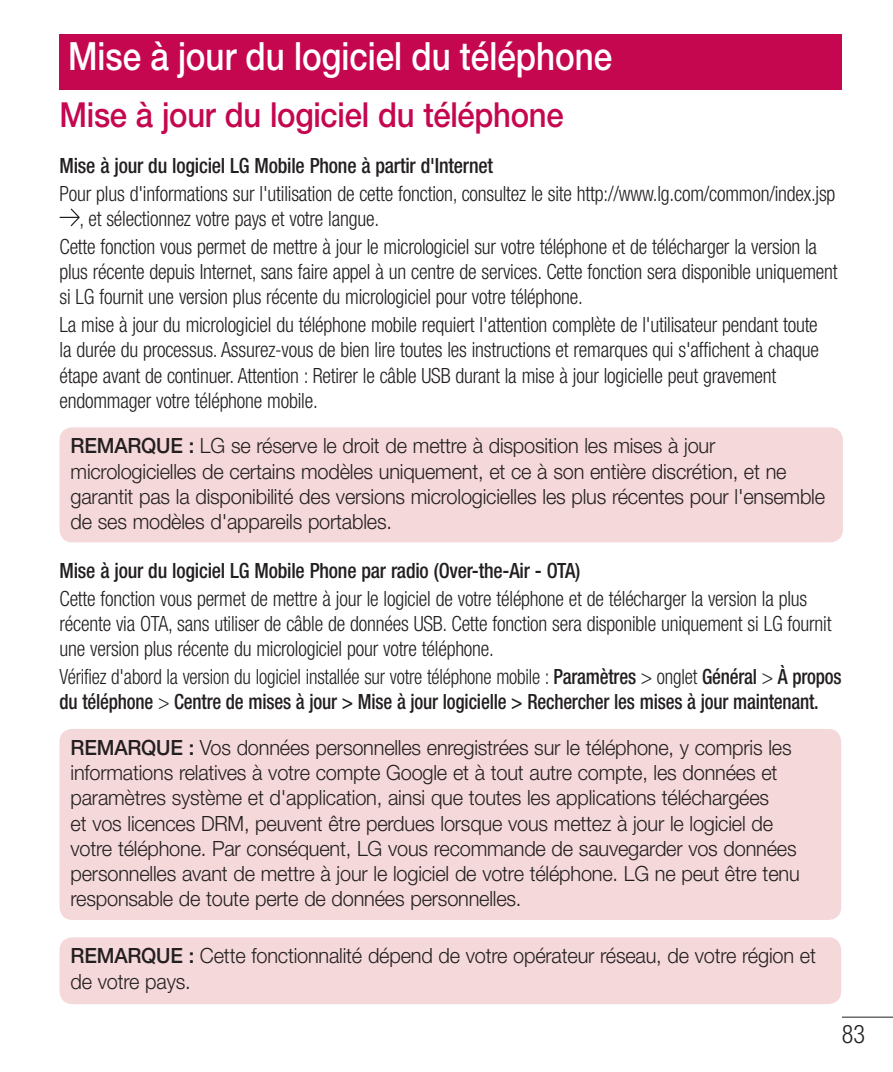
<style>
.page{position:relative;width:893px;height:1072px;background:#fff}
.page>*{position:absolute;margin:0;border:0;box-sizing:border-box;transform-origin:0 0}
.Head_01{font:500 39px "Helvetica Neue LT Pro";color:#fff;scale:.85 1}
.M_head_02{font:500 34.5px "Helvetica Neue LT Pro";letter-spacing:-.01em;color:#c50750;scale:.9 1}
.t1{font:300 condensed 25.5px "Helvetica Neue LT Pro";color:#231f20;scale:.95 1}
.main{font:300 condensed 21px/25.2px "Helvetica Neue LT Pro";letter-spacing:-.01em;color:#231f20;scale:.95 1}
.t2{font:300 21px/25.2px "Helvetica Neue LT Pro";letter-spacing:-.01em;color:#231f20;scale:.95 1}
.main-2{font:500 condensed 21px/25.2px "Helvetica Neue LT Pro";letter-spacing:-.01em;color:#231f20;scale:.91 1}
.main-3{font:500 condensed 21px "Helvetica Neue LT Pro";letter-spacing:-.01em;color:#231f20;scale:.95 1}
.s1{font-weight:500}
.s2{font-weight:300}
</style>
<div class="page">
<hr style="left:842px;top:1016px;width:51px;height:1px;background:#231f20">
<svg style="left:60px;top:208px;width:20px;height:18px"></svg>
<div style="left:60px;top:427px;width:783px;height:115px;background:#f5d8da;border-radius:13px"></div>
<div style="left:60px;top:729px;width:781px;height:191px;background:#f5d8da;border-radius:13px"></div>
<div style="left:60px;top:937px;width:781px;height:67px;background:#f5d8da;border-radius:13px"></div>
<div style="left:60px;top:34px;width:782px;height:55px;background:#c50750"></div>
<p class="Head_01" style="left:68px;top:33px;width:642px">Mise à jour du logiciel du téléphone</p>
<p class="M_head_02" style="left:60px;top:94px;width:562px">Mise à jour du logiciel du téléphone</p>
<p class="main-3" style="left:60px;top:153px;width:458px">Mise à jour du logiciel LG Mobile Phone à partir d'Internet</p>
<p class="main" style="left:80px;top:181px;width:797px;text-indent:-20px">Pour plus d'informations sur l'utilisation de cette fonction, consultez le site http://www.lg.com/common/index.jsp , et sélectionnez votre pays et votre langue.</p>
<p class="main" style="left:60px;top:234px;width:820px">Cette fonction vous permet de mettre à jour le micrologiciel sur votre téléphone et de télécharger la version la plus récente depuis Internet, sans faire appel à un centre de services. Cette fonction sera disponible uniquement si LG fournit une version plus récente du micrologiciel pour votre téléphone.</p>
<p class="main" style="left:60px;top:312px;width:801px">La mise à jour du micrologiciel du téléphone mobile requiert l'attention complète de l'utilisateur pendant toute la durée du processus. Assurez-vous de bien lire toutes les instructions et remarques qui s'affichent à chaque étape avant de continuer. Attention : Retirer le câble USB durant la mise à jour logicielle peut gravement endommager votre téléphone mobile.</p>
<p class="t2" style="left:71px;top:433px;width:796px"><span class="s1">REMARQUE :</span> LG se réserve le droit de mettre à disposition les mises à jour micrologicielles de certains modèles uniquement, et ce à son entière discrétion, et ne garantit pas la disponibilité des versions micrologicielles les plus récentes pour l'ensemble de ses modèles d'appareils portables.</p>
<p class="main-3" style="left:60px;top:558px;width:550px">Mise à jour du logiciel LG Mobile Phone par radio (Over-the-Air - OTA)</p>
<p class="main" style="left:60px;top:585px;width:814px">Cette fonction vous permet de mettre à jour le logiciel de votre téléphone et de télécharger la version la plus récente via OTA, sans utiliser de câble de données USB. Cette fonction sera disponible uniquement si LG fournit une version plus récente du micrologiciel pour votre téléphone.</p>
<p class="main-2" style="left:60px;top:663px;width:861px"><span class="s2">Vérifiez d'abord la version du logiciel installée sur votre téléphone mobile :</span> Paramètres <span class="s2">&gt; onglet</span> Général <span class="s2">&gt;</span> À propos du téléphone <span class="s2">&gt;</span> Centre de mises à jour &gt; Mise à jour logicielle &gt; Rechercher les mises à jour maintenant.</p>
<p class="t2" style="left:71px;top:734px;width:769px"><span class="s1">REMARQUE :</span> Vos données personnelles enregistrées sur le téléphone, y compris les informations relatives à votre compte Google et à tout autre compte, les données et paramètres système et d'application, ainsi que toutes les applications téléchargées<br>et vos licences DRM, peuvent être perdues lorsque vous mettez à jour le logiciel de votre téléphone. Par conséquent, LG vous recommande de sauvegarder vos données personnelles avant de mettre à jour le logiciel de votre téléphone. LG ne peut être tenu responsable de toute perte de données personnelles.</p>
<p class="t2" style="left:71px;top:942px;width:786px"><span class="s1">REMARQUE :</span> Cette fonctionnalité dépend de votre opérateur réseau, de votre région et de votre pays.</p>
<p class="t1" style="left:842px;top:1019px;width:26px">83</p>
</div>
